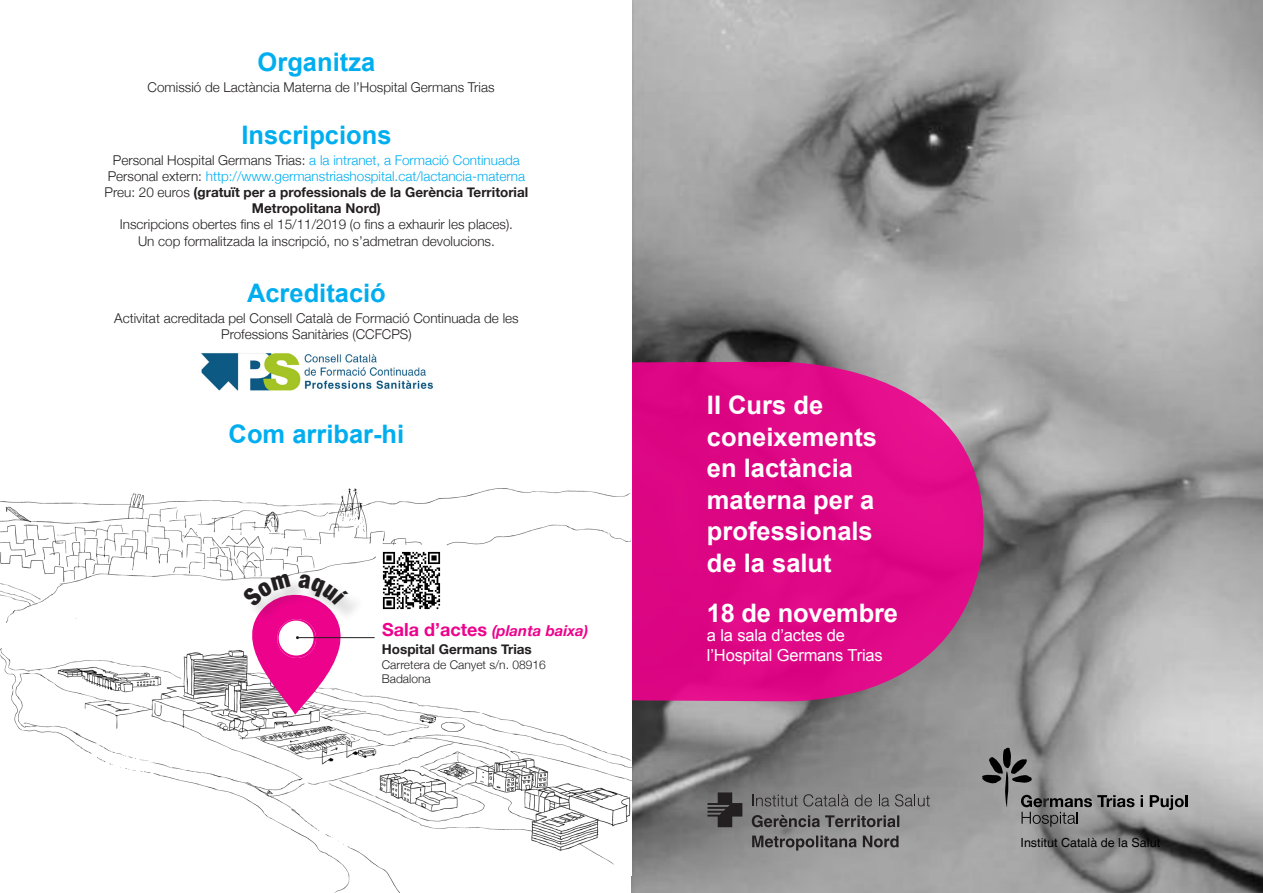
<style>
.page{position:relative;width:1263px;height:893px;background:#fff}
.page>*{position:absolute;margin:0;border:0;box-sizing:border-box;transform-origin:0 0}
.t1{font:700 25.5px "Arial";color:#fff}
.t2{font:700 25.5px "Arial";color:#00aeef}
.t3{font:16.5px "Arial";letter-spacing:-.01em;color:#fff}
.t4{font:italic 700 15px "Helvetica Neue";color:#ed028c}
.t5{font:300 13.5px/16.2px "Helvetica Neue";color:#231f20;text-align:center}
.t6{font:300 13.5px "Helvetica Neue";color:#00aeef}
.t7{font:700 13.5px "Helvetica Neue";color:#231f20}
.t8{font:12.6px "Helvetica";color:#000}
.t9{font:300 12px/14.4px "Helvetica Neue";color:#231f20}
.s1{color:#231f20}
.s2{font-weight:300}
.s3{font-style:normal;font-size:18px}
</style>
<div class="page">
<img style="left:632px;top:0;width:631px;height:893px">
<svg style="left:632px;top:355px;width:356px;height:346px;background:#d41b88"></svg>
<svg style="left:1141px;top:795px;width:2px;height:12px"></svg>
<svg style="left:1150px;top:795px;width:38px;height:15px"></svg>
<svg style="left:982px;top:747px;width:152px;height:80px;background:#8c8c8c"></svg>
<img style="left:0;top:648px;width:632px;height:245px">
<img style="left:0;top:488px;width:631px;height:134px">
<div style="left:247px;top:577px;width:119px;height:46px;background:#231f20;opacity:.19"></div>
<hr style="left:297px;top:637px;width:78px;height:1px;background:#231f20">
<img style="left:377px;top:545px;width:70px;height:70px">
<img style="left:202px;top:353px;width:232px;height:38px">
<svg style="left:707px;top:792px;width:35px;height:35px"></svg>
<svg style="left:752px;top:794px;width:97px;height:12px"></svg>
<svg style="left:855px;top:795px;width:17px;height:11px"></svg>
<svg style="left:878px;top:795px;width:11px;height:11px"></svg>
<svg style="left:895px;top:794px;width:35px;height:12px"></svg>
<svg style="left:752px;top:835px;width:105px;height:16px;background:#717070"></svg>
<svg style="left:863px;top:836px;width:35px;height:11px"></svg>
<svg style="left:752px;top:815px;width:147px;height:12px;background:#646262"></svg>
<svg style="left:228px;top:574px;width:122px;height:141px"></svg>
<p class="t2" style="left:258px;top:45px;width:119px">Organitza</p>
<p class="t5" style="left:148px;top:79px;width:348px">Comissió de Lactància Materna de l’Hospital Germans Trias</p>
<p class="t2" style="left:241px;top:118px;width:152px">Inscripcions</p>
<p class="t6" style="left:113px;top:152px;width:408px"><span class="s1">Personal Hospital Germans Trias:</span> a la intranet, a Formació Continuada</p>
<p class="t6" style="left:108px;top:168px;width:419px"><span class="s1">Personal extern:</span> http://www.germanstriashospital.cat/lactancia-materna</p>
<p class="t7" style="left:105px;top:184px;width:425px"><span class="s2">Preu: 20 euros</span> (gratuït per a professionals de la Gerència Territorial</p>
<p class="t7" style="left:252px;top:200px;width:130px">Metropolitana Nord)</p>
<p class="t5" style="left:120px;top:216px;width:395px">Inscripcions obertes fins el 15/11/2019 (o fins a exhaurir les places).</p>
<p class="t5" style="left:138px;top:232px;width:358px">Un cop formalitzada la inscripció, no s’admetran devolucions.</p>
<p class="t2" style="left:247px;top:277px;width:140px">Acreditació</p>
<p class="t5" style="left:114px;top:310px;width:406px">Activitat acreditada pel Consell Català de Formació Continuada de les<br>Professions Sanitàries (CCFCPS)</p>
<p class="t2" style="left:229px;top:417px;width:177px">Com arribar-hi</p>
<p class="t4" style="left:382px;top:621px;width:208px"><span class="s3">Sala d’actes</span> (planta baixa)</p>
<p class="t7" style="left:382px;top:641px;width:151px">Hospital Germans Trias</p>
<p class="t9" style="left:382px;top:657px;width:165px">Carretera de Canyet s/n. 08916<br>Badalona</p>
<p class="t1" style="left:707px;top:388px;width:118px">II Curs de</p>
<p class="t1" style="left:707px;top:420px;width:172px">coneixements</p>
<p class="t1" style="left:707px;top:451px;width:147px">en lactància</p>
<p class="t1" style="left:707px;top:483px;width:169px">materna per a</p>
<p class="t1" style="left:707px;top:514px;width:167px">professionals</p>
<p class="t1" style="left:707px;top:546px;width:126px">de la salut</p>
<p class="t1" style="left:707px;top:596px;width:192px">18 de novembre</p>
<p class="t3" style="left:707px;top:625px;width:140px">a la sala d’actes de</p>
<p class="t3" style="left:707px;top:645px;width:177px">l’Hospital Germans Trias</p>
<p class="t8" style="left:1020px;top:835px;width:141px">Institut Català de la Salut</p>
</div>
